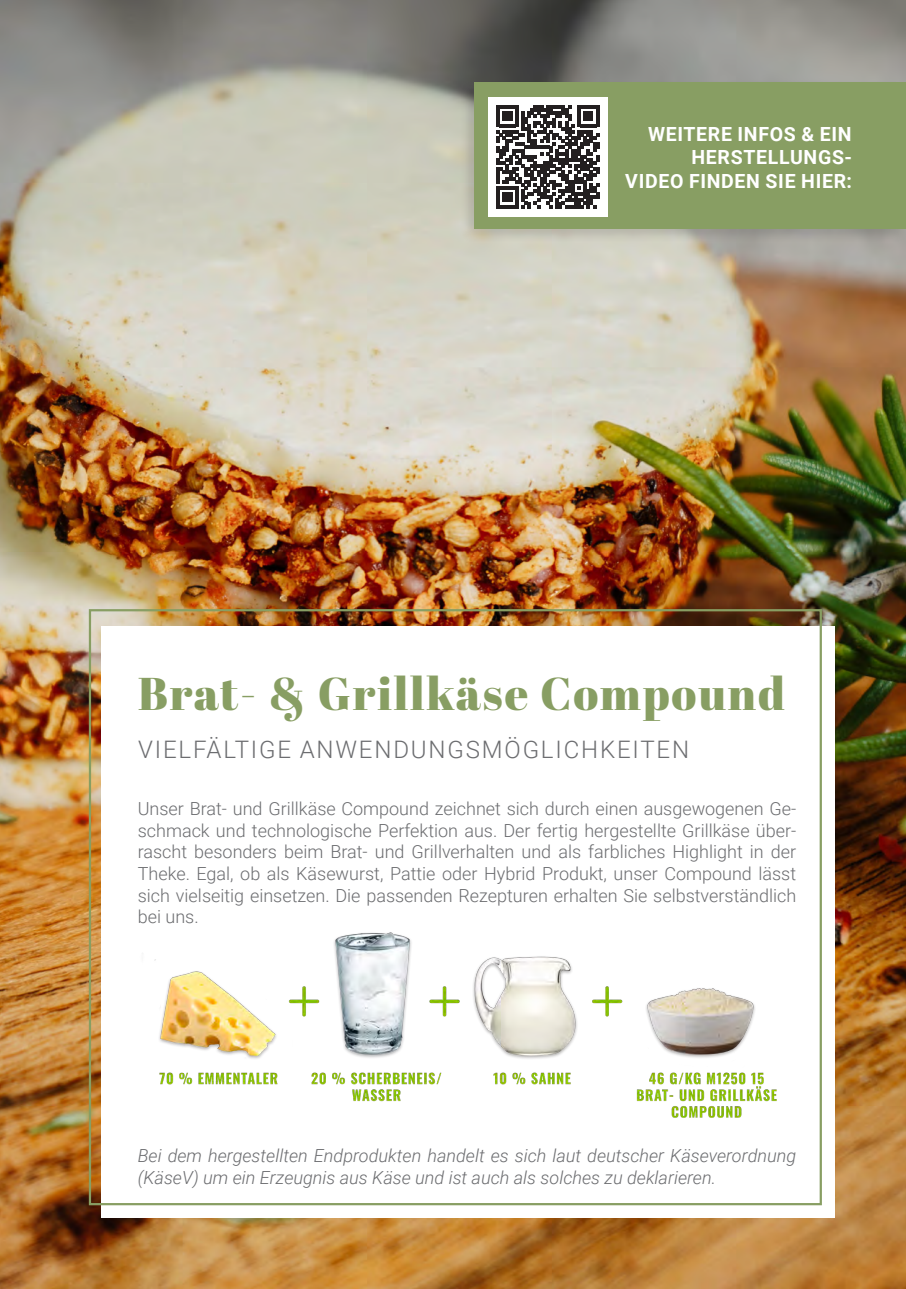
<style>
.page{position:relative;width:906px;height:1289px;background:#fff}
.page>*{position:absolute;margin:0;border:0;box-sizing:border-box;transform-origin:0 0}
.t1{font:45.9px "Abril Fatface";letter-spacing:.04em;color:#889e63}
.t2{font:300 24.15px "Roboto";letter-spacing:.075em;color:#6c6d70}
.t3{font:700 19.5px/23.4px "Roboto";letter-spacing:.035em;color:#fff;text-align:right}
.t4{font:300 18px/21.6px "Roboto";color:#6c6d70;text-align:justify}
.t5{font:italic 300 18px/21.6px "Roboto";color:#6c6d70}
</style>
<div class="page">
<img style="left:0;top:0;width:906px;height:1288px">
<div style="left:101px;top:626px;width:733px;height:592px;background:#fff"></div>
<img style="left:154px;top:932px;width:623px;height:186px">
<div style="left:460px;top:80px;width:446px;height:163px;background:#231f20;opacity:.15"></div>
<div style="left:475px;top:82px;width:431px;height:147px;background:#889e63"></div>
<div style="left:488px;top:97px;width:119px;height:119px;background:#fff"></div>
<svg style="left:496px;top:105px;width:103px;height:103px"></svg>
<p class="t3" style="left:625px;top:121px;width:228px">WEITERE INFOS &amp; EIN<br>HERSTELLUNGS-<br>VIDEO FINDEN SIE HIER:</p>
<p class="t1" style="left:138px;top:661px;width:649px">Brat- &amp; Grillkäse Compound</p>
<p class="t2" style="left:138px;top:732px;width:552px">VIELFÄLTIGE ANWENDUNGSMÖGLICHKEITEN</p>
<p class="t4" style="left:138px;top:797px;width:660px">Unser Brat- und Grillkäse Compound zeichnet sich durch einen ausgewogenen Ge&shy;schmack und technologische Perfektion aus. Der fertig hergestellte Grillkäse über&shy;rascht besonders beim Brat- und Grillverhalten und als farbliches Highlight in der Theke. Egal, ob als Käsewurst, Pattie oder Hybrid Produkt, unser Compound lässt sich vielseitig einsetzen. Die passenden Rezepturen erhalten Sie selbstverständlich bei uns.</p>
<p class="t5" style="left:138px;top:1144px;width:660px">Bei dem hergestellten Endprodukten handelt es sich laut deutscher Käseverordnung (KäseV) um ein Erzeugnis aus Käse und ist auch als solches zu deklarieren.</p>
</div>
